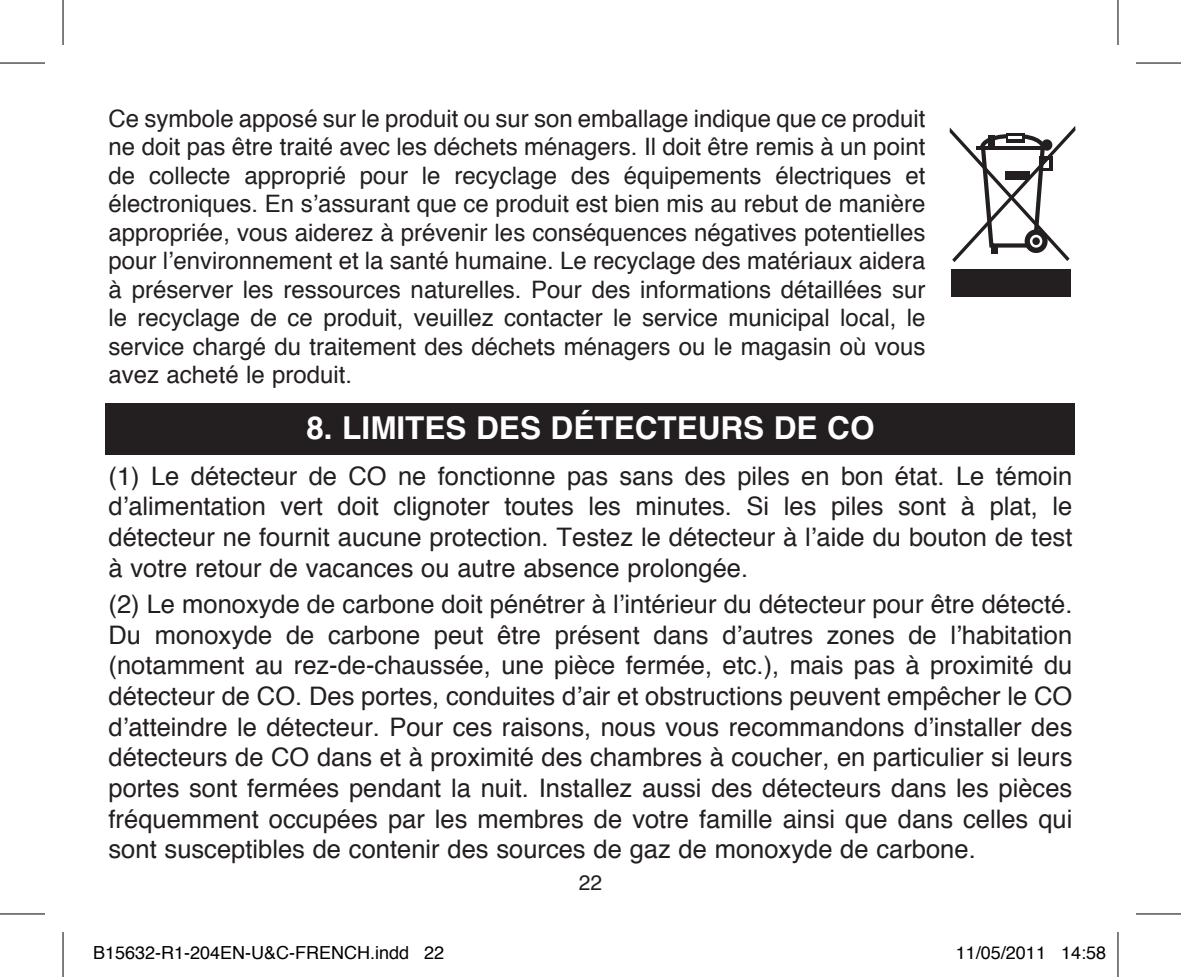
<style>
.page{position:relative;width:1181px;height:977px;background:#fff}
.page>*{position:absolute;margin:0;border:0;box-sizing:border-box;transform-origin:0 0}
.t1{font:700 31.5px "Helvetica";color:#fff}
.t2{font:25.5px/30.6px "Helvetica";color:#231f20;text-align:justify}
.t3{font:24px/28.5px "Helvetica";color:#231f20;text-align:justify}
.t4{font:21px "Helvetica";color:#231f20}
.t5{font:18px "Helvetica";color:#000}
</style>
<div class="page">
<div style="left:106px;top:403px;width:969px;height:51px;background:#231f20"></div>
<svg style="left:949px;top:126px;width:126px;height:136px"></svg>
<div style="left:951px;top:269px;width:119px;height:28px;background:#231f20"></div>
<hr style="left:0;top:62px;width:45px;height:2px;background:#000">
<hr style="left:1135px;top:62px;width:45px;height:2px;background:#000">
<hr style="left:0;top:913px;width:45px;height:1px;background:#000">
<hr style="left:1135px;top:913px;width:45px;height:1px;background:#000">
<hr style="left:62px;top:0;width:2px;height:45px;background:#000">
<hr style="left:62px;top:931px;width:2px;height:45px;background:#000">
<hr style="left:1117px;top:0;width:1px;height:45px;background:#000">
<hr style="left:1117px;top:931px;width:1px;height:45px;background:#000">
<p class="t3" style="left:109px;top:105px;width:818px">Ce symbole apposé sur le produit ou sur son emballage indique que ce produit ne doit pas être traité avec les déchets ménagers. Il doit être remis à un point de collecte approprié pour le recyclage des équipements électriques et électroniques. En s’assurant que ce produit est bien mis au rebut de manière appropriée, vous aiderez à prévenir les conséquences négatives potentielles pour l’environnement et la santé humaine. Le recyclage des matériaux aidera à préserver les ressources naturelles. Pour des informations détaillées sur le recyclage de ce produit, veuillez contacter le service municipal local, le service chargé du traitement des déchets ménagers ou le magasin où vous avez acheté le produit.</p>
<p class="t1" style="left:306px;top:402px;width:569px">8. LIMITES DES DÉTECTEURS DE CO</p>
<p class="t2" style="left:109px;top:461px;width:965px">(1) Le détecteur de CO ne fonctionne pas sans des piles en bon état. Le témoin d’alimentation vert doit clignoter toutes les minutes. Si les piles sont à plat, le détecteur ne fournit aucune protection. Testez le détecteur à l’aide du bouton de test à votre retour de vacances ou autre absence prolongée.</p>
<p class="t2" style="left:109px;top:589px;width:965px">(2) Le monoxyde de carbone doit pénétrer à l’intérieur du détecteur pour être détecté.<br>Du monoxyde de carbone peut être présent dans d’autres zones de l’habitation (notamment au rez-de-chaussée, une pièce fermée, etc.), mais pas à proximité du détecteur de CO. Des portes, conduites d’air et obstructions peuvent empêcher le CO d’atteindre le détecteur. Pour ces raisons, nous vous recommandons d’installer des détecteurs de CO dans et à proximité des chambres à coucher, en particulier si leurs portes sont fermées pendant la nuit. Installez aussi des détecteurs dans les pièces fréquemment occupées par les membres de votre famille ainsi que dans celles qui sont susceptibles de contenir des sources de gaz de monoxyde de carbone.</p>
<p class="t4" style="left:579px;top:866px;width:25px">22</p>
<p class="t5" style="left:93px;top:938px;width:353px">B15632-R1-204EN-U&amp;C-FRENCH.indd 22</p>
<p class="t5" style="left:955px;top:938px;width:152px">11/05/2011 14:58</p>
</div>
